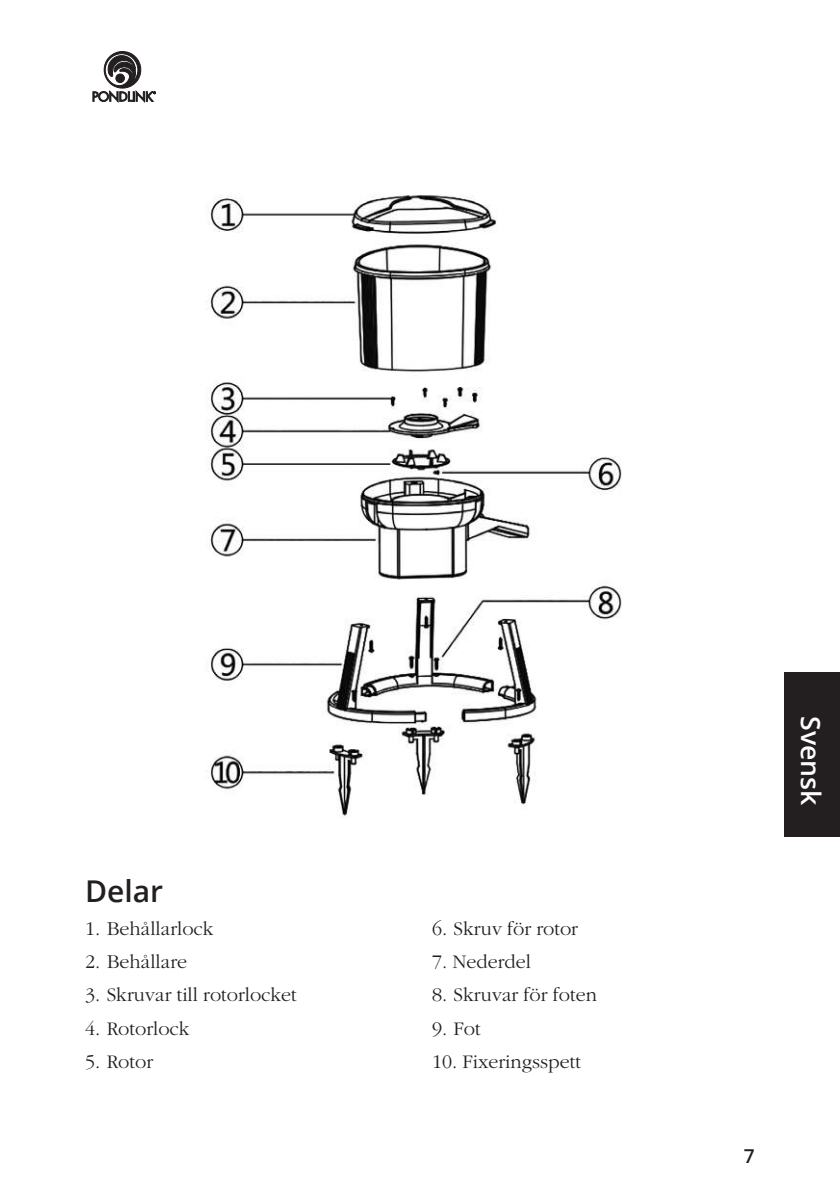
<style>
.page{position:relative;width:840px;height:1191px;background:#fff}
.page>*{position:absolute;margin:0;border:0;box-sizing:border-box;transform-origin:0 0}
.t1{font:600 30px "Open Sans";color:#231f20}
.t2{font:600 26.6px "Open Sans";color:#fff}
.t3{font:300 20px "Garamond";color:#231f20}
.t4{font:600 19.2px "Open Sans";color:#231f20}
</style>
<div class="page">
<div style="left:784px;top:673px;width:55px;height:164px;background:#231f20"></div>
<svg style="left:93px;top:51px;width:63px;height:51px"></svg>
<img style="left:206px;top:195px;width:416px;height:623px">
<h1 class="t1" style="left:85px;top:877px;width:79px">Delar</h1>
<p class="t3" style="left:85px;top:919px;width:130px">1. Behållarlock</p>
<p class="t3" style="left:85px;top:953px;width:104px">2. Behållare</p>
<p class="t3" style="left:85px;top:986px;width:213px">3. Skruvar till rotorlocket</p>
<p class="t3" style="left:85px;top:1019px;width:106px">4. Rotorlock</p>
<p class="t3" style="left:85px;top:1053px;width:69px">5. Rotor</p>
<p class="t3" style="left:432px;top:919px;width:147px">6. Skruv för rotor</p>
<p class="t3" style="left:432px;top:953px;width:100px">7. Nederdel</p>
<p class="t3" style="left:432px;top:986px;width:166px">8. Skruvar för foten</p>
<p class="t3" style="left:432px;top:1019px;width:50px">9. Fot</p>
<p class="t3" style="left:432px;top:1053px;width:150px">10. Fixeringsspett</p>
<h2 class="t2" style="left:822px;top:716px;width:91px;rotate:90deg">Svensk</h2>
<p class="t4" style="left:743px;top:1146px;width:12px">7</p>
</div>
